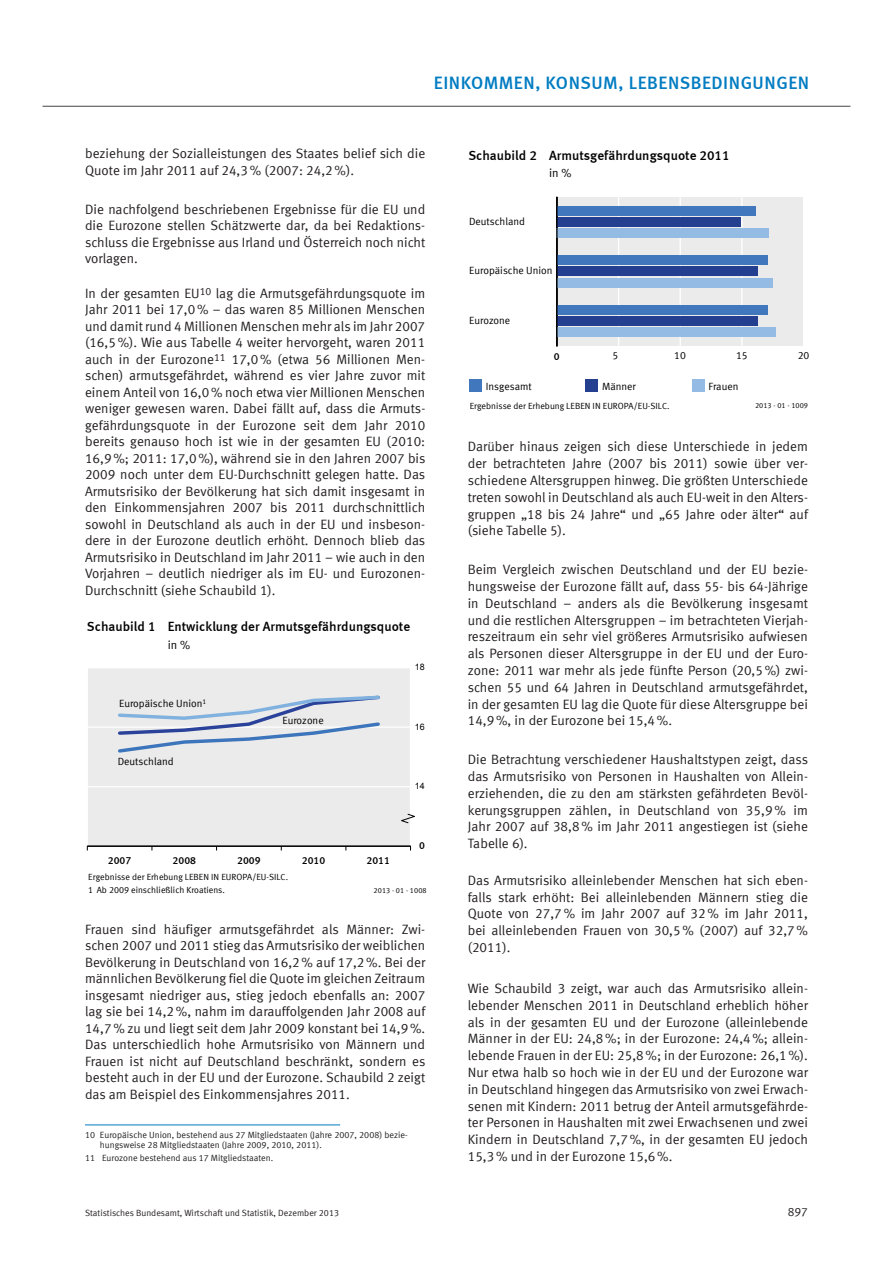
<style>
.page{position:relative;width:893px;height:1263px;background:#fff}
.page>*{position:absolute;margin:0;border:0;box-sizing:border-box;transform-origin:0 0}
.t1{font:18px "Meta Medium LF";letter-spacing:.03em;color:#007cc2}
.Grundtext__9_p{font:13.5px/16.8px "Meta Normal LF";letter-spacing:.005em;color:#231f20;text-align:justify}
.t2{font:700 13.35px "Meta Normal LF";color:#000}
.t3{font:12px "Meta Normal LF";color:#231f20}
.t4{font:11.85px "Meta Normal LF";color:#000}
.t5{font:10.5px "Meta Normal LF";color:#000}
.t6{font:700 10.5px "Meta Normal LF";color:#000}
.Fußnotentext{font:9px/10.5px "Meta Normal LF";letter-spacing:.005em;color:#231f20}
.t7{font:8.85px/12.6px "Meta Normal LF";letter-spacing:.005em;color:#000}
.t8{font:8.85px "Arial";color:#000}
.t9{font:7.35px "Meta Normal LF";color:#000}
</style>
<div class="page">
<hr style="left:43px;top:106px;width:807px;height:1px;background:#6c6d70">
<hr style="left:85px;top:1124px;width:255px;height:1px;background:#007cc2">
<div style="left:87px;top:668px;width:324px;height:178px;background:#ebebeb"></div>
<hr style="left:410px;top:668px;width:1px;height:178px;background:#fff">
<hr style="left:87px;top:668px;width:1px;height:178px;background:#fff">
<hr style="left:87px;top:786px;width:324px;height:1px;background:#fff">
<hr style="left:87px;top:726px;width:324px;height:2px;background:#fff">
<hr style="left:87px;top:845px;width:324px;height:2px;background:#000">
<svg style="left:118px;top:695px;width:262px;height:58px"></svg>
<svg style="left:401px;top:813px;width:14px;height:11px"></svg>
<div style="left:469px;top:379px;width:13px;height:12px;background:#4178bd"></div>
<div style="left:585px;top:379px;width:13px;height:12px;background:#243e90"></div>
<div style="left:692px;top:379px;width:13px;height:12px;background:#94bbe3"></div>
<div style="left:557px;top:197px;width:246px;height:149px;background:#ebebeb"></div>
<hr style="left:618px;top:197px;width:1px;height:149px;background:#fff">
<hr style="left:680px;top:197px;width:1px;height:149px;background:#fff">
<hr style="left:741px;top:197px;width:1px;height:149px;background:#fff">
<div style="left:557px;top:228px;width:212px;height:10px;background:#94bbe3"></div>
<div style="left:557px;top:278px;width:216px;height:9px;background:#94bbe3"></div>
<div style="left:557px;top:327px;width:218px;height:10px;background:#94bbe3"></div>
<div style="left:557px;top:217px;width:184px;height:10px;background:#243e90"></div>
<div style="left:557px;top:266px;width:201px;height:10px;background:#243e90"></div>
<div style="left:557px;top:316px;width:201px;height:10px;background:#243e90"></div>
<div style="left:557px;top:206px;width:198px;height:10px;background:#4178bd"></div>
<div style="left:557px;top:255px;width:211px;height:10px;background:#4178bd"></div>
<div style="left:557px;top:305px;width:211px;height:10px;background:#4178bd"></div>
<hr style="left:556px;top:197px;width:1px;height:149px;background:#000">
<h1 class="t1" style="left:434px;top:72px;width:377px">EINKOMMEN, KONSUM, LEBENSBEDINGUNGEN</h1>
<p class="Grundtext__9_p" style="left:85px;top:145px;width:342px">beziehung der Sozialleistungen des Staates belief sich die<br>Quote im Jahr 2011 auf 24,3% (2007: 24,2%).</p>
<p class="Grundtext__9_p" style="left:85px;top:201px;width:342px">Die nachfolgend beschriebenen Ergebnisse für die EU und die Eurozone stellen Schätzwerte dar, da bei Redaktions&shy;schluss die Ergebnisse aus Irland und Österreich noch nicht vorlagen.</p>
<p class="Grundtext__9_p" style="left:85px;top:285px;width:342px">In der gesamten EU<sup>10</sup> lag die Armutsgefährdungsquote im Jahr 2011 bei 17,0% − das waren 85 Millionen Menschen und damit rund 4 Millionen Menschen mehr als im Jahr 2007 (16,5%). Wie aus Tabelle 4 weiter hervorgeht, waren 2011 auch in der Eurozone<sup>11</sup> 17,0% (etwa 56 Millionen Men&shy;schen) armutsgefährdet, während es vier Jahre zuvor mit einem Anteil von 16,0% noch etwa vier Millionen Menschen weniger gewesen waren. Dabei fällt auf, dass die Armuts&shy;gefährdungsquote in der Eurozone seit dem Jahr 2010 bereits genauso hoch ist wie in der gesamten EU (2010:<br>16,9%; 2011: 17,0%), während sie in den Jahren 2007 bis 2009 noch unter dem EU-Durchschnitt gelegen hatte. Das Armutsrisiko der Bevölkerung hat sich damit insgesamt in den Einkommensjahren 2007 bis 2011 durchschnittlich sowohl in Deutschland als auch in der EU und insbeson&shy;dere in der Eurozone deutlich erhöht. Dennoch blieb das Armutsrisiko in Deutschland im Jahr 2011 – wie auch in den Vorjahren – deutlich niedriger als im EU- und Eurozonen-Durchschnitt (siehe Schaubild 1).</p>
<p class="t2" style="left:87px;top:619px;width:325px">Schaubild 1 Entwicklung der Armutsgefährdungsquote</p>
<p class="t4" style="left:168px;top:638px;width:24px">in %</p>
<p class="t5" style="left:119px;top:698px;width:89px">Europäische Union<sup>1</sup></p>
<p class="t5" style="left:118px;top:755px;width:57px">Deutschland</p>
<p class="t5" style="left:282px;top:714px;width:43px">Eurozone</p>
<p class="t6" style="left:108px;top:854px;width:25px">2007</p>
<p class="t6" style="left:173px;top:854px;width:25px">2008</p>
<p class="t6" style="left:237px;top:854px;width:25px">2009</p>
<p class="t6" style="left:302px;top:854px;width:25px">2010</p>
<p class="t6" style="left:366px;top:854px;width:25px">2011</p>
<p class="t8" style="left:415px;top:661px;width:11px">18</p>
<p class="t8" style="left:415px;top:721px;width:11px">16</p>
<p class="t8" style="left:415px;top:780px;width:11px">14</p>
<p class="t6" style="left:419px;top:839px;width:7px">0</p>
<p class="t7" style="left:88px;top:871px;width:201px">Ergebnisse der Erhebung LEBEN IN EUROPA/EU-SILC.<br>1 Ab 2009 einschließlich Kroatiens.</p>
<p class="t9" style="left:374px;top:886px;width:54px">2013 - 01 - 1008</p>
<p class="Grundtext__9_p" style="left:85px;top:921px;width:342px">Frauen sind häufiger armutsgefährdet als Männer: Zwi&shy;schen 2007 und 2011 stieg das Armutsrisiko der weiblichen Bevölkerung in Deutschland von 16,2% auf 17,2%. Bei der männlichen Bevölkerung fiel die Quote im gleichen Zeitraum insgesamt niedriger aus, stieg jedoch ebenfalls an: 2007 lag sie bei 14,2%, nahm im darauffolgenden Jahr 2008 auf 14,7% zu und liegt seit dem Jahr 2009 konstant bei 14,9%.<br>Das unterschiedlich hohe Armutsrisiko von Männern und Frauen ist nicht auf Deutschland beschränkt, sondern es besteht auch in der EU und der Eurozone. Schaubild 2 zeigt das am Beispiel des Einkommensjahres 2011.</p>
<p class="Fußnotentext" style="left:100px;top:1129px;width:309px;text-indent:-15px">10 Europäische Union, bestehend aus 27 Mitgliedstaaten (Jahre 2007, 2008) bezie&shy;hungsweise 28 Mitgliedstaaten (Jahre 2009, 2010, 2011).</p>
<p class="Fußnotentext" style="left:85px;top:1152px;width:190px">11 Eurozone bestehend aus 17 Mitgliedstaaten.</p>
<p class="t2" style="left:468px;top:148px;width:263px">Schaubild 2 Armutsgefährdungsquote 2011</p>
<p class="t4" style="left:549px;top:166px;width:24px">in %</p>
<p class="t5" style="left:469px;top:215px;width:57px">Deutschland</p>
<p class="t5" style="left:469px;top:265px;width:85px">Europäische Union</p>
<p class="t5" style="left:469px;top:314px;width:43px">Eurozone</p>
<p class="t6" style="left:554px;top:350px;width:7px">0</p>
<p class="t5" style="left:613px;top:349px;width:7px">5</p>
<p class="t5" style="left:674px;top:349px;width:13px">10</p>
<p class="t5" style="left:736px;top:349px;width:13px">15</p>
<p class="t5" style="left:798px;top:349px;width:13px">20</p>
<p class="t5" style="left:486px;top:380px;width:47px">Insgesamt</p>
<p class="t5" style="left:602px;top:380px;width:35px">Männer</p>
<p class="t5" style="left:708px;top:380px;width:31px">Frauen</p>
<p class="t7" style="left:470px;top:400px;width:201px">Ergebnisse der Erhebung LEBEN IN EUROPA/EU-SILC.</p>
<p class="t9" style="left:755px;top:401px;width:54px">2013 - 01 - 1009</p>
<p class="Grundtext__9_p" style="left:468px;top:438px;width:342px">Darüber hinaus zeigen sich diese Unterschiede in jedem der betrachteten Jahre (2007 bis 2011) sowie über ver&shy;schiedene Altersgruppen hinweg. Die größten Unterschiede treten sowohl in Deutschland als auch EU-weit in den Alters&shy;gruppen „18 bis 24 Jahre“ und „65 Jahre oder älter“ auf (siehe Tabelle 5).</p>
<p class="Grundtext__9_p" style="left:468px;top:561px;width:342px">Beim Vergleich zwischen Deutschland und der EU bezie&shy;hungsweise der Eurozone fällt auf, dass 55- bis 64-Jährige in Deutschland − anders als die Bevölkerung insgesamt und die restlichen Altersgruppen − im betrachteten Vierjah&shy;reszeitraum ein sehr viel größeres Armutsrisiko aufwiesen als Personen dieser Altersgruppe in der EU und der Euro&shy;zone: 2011 war mehr als jede fünfte Person (20,5%) zwi&shy;schen 55 und 64 Jahren in Deutschland armutsgefährdet, in der gesamten EU lag die Quote für diese Altersgruppe bei 14,9%, in der Eurozone bei 15,4%.</p>
<p class="Grundtext__9_p" style="left:468px;top:751px;width:342px">Die Betrachtung verschiedener Haushaltstypen zeigt, dass das Armutsrisiko von Personen in Haushalten von Allein&shy;erziehenden, die zu den am stärksten gefährdeten Bevöl&shy;kerungsgruppen zählen, in Deutschland von 35,9% im Jahr 2007 auf 38,8% im Jahr 2011 angestiegen ist (siehe Tabelle 6).</p>
<p class="Grundtext__9_p" style="left:468px;top:871px;width:342px">Das Armutsrisiko alleinlebender Menschen hat sich eben&shy;falls stark erhöht: Bei alleinlebenden Männern stieg die Quote von 27,7% im Jahr 2007 auf 32% im Jahr 2011, bei alleinlebenden Frauen von 30,5% (2007) auf 32,7% (2011).</p>
<p class="Grundtext__9_p" style="left:468px;top:980px;width:342px">Wie Schaubild 3 zeigt, war auch das Armutsrisiko allein&shy;lebender Menschen 2011 in Deutschland erheblich höher als in der gesamten EU und der Eurozone (alleinlebende Männer in der EU: 24,8%; in der Eurozone: 24,4%; allein&shy;lebende Frauen in der EU: 25,8%; in der Eurozone: 26,1%).<br>Nur etwa halb so hoch wie in der EU und der Eurozone war in Deutschland hingegen das Armutsrisiko von zwei Erwach&shy;senen mit Kindern: 2011 betrug der Anteil armutsgefährde&shy;ter Personen in Haushalten mit zwei Erwachsenen und zwei Kindern in Deutschland 7,7%, in der gesamten EU jedoch 15,3% und in der Eurozone 15,6%.</p>
<p class="Fußnotentext" style="left:85px;top:1208px;width:256px">Statistisches Bundesamt, Wirtschaft und Statistik, Dezember 2013</p>
<p class="t3" style="left:788px;top:1205px;width:22px">897</p>
</div>
